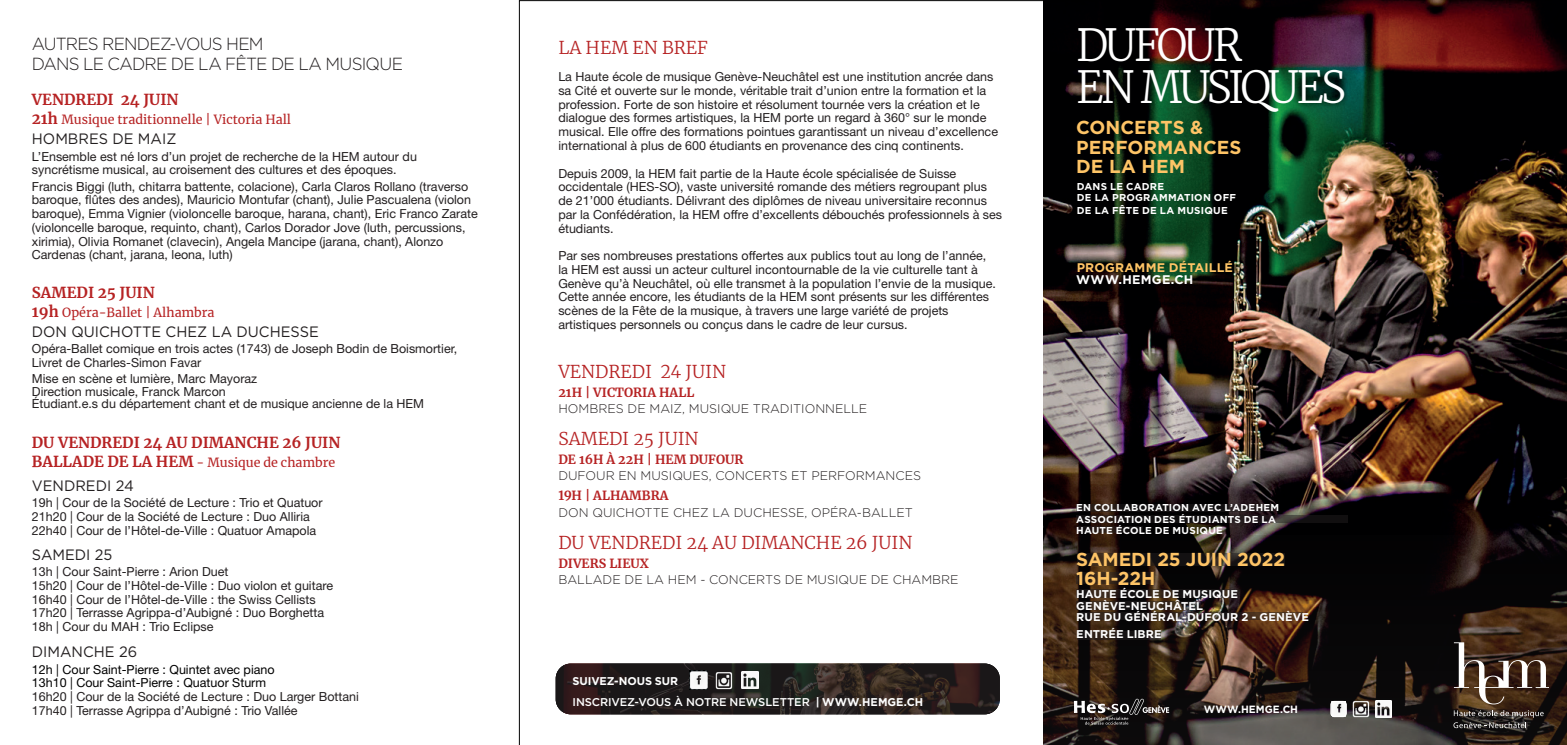
<style>
.page{position:relative;width:1567px;height:745px;background:#fff}
.page>*{position:absolute;margin:0;border:0;box-sizing:border-box;transform-origin:0 0}
.t1{font:300 43.75px/41.9px "Merriweather";letter-spacing:-.075em;color:#fff}
.t2{font:700 18.75px/19.4px "Gotham";color:#fec466}
.t3{font:300 17.5px "Merriweather";color:#b62223}
.t4{font:300 17.5px/20px "Gotham";letter-spacing:-.045em;color:#231f20}
.t5{font:15px "Gotham";color:#231f20}
.t6{font:700 15px "Merriweather";color:#b62223}
.t7{font:12.5px/13.8px "Helvetica Neue LT Std";color:#231f20}
.t8{font:300 12.5px "Gotham";color:#231f20}
.t9{font:12.5px "Merriweather";color:#b62223}
.t10{font:12.5px/13.8px "Helvetica Neue LT Std";color:#000}
.t11{font:700 12.5px "Merriweather";color:#b62223}
.t12{font:700 12.5px "Gotham";letter-spacing:.015em;color:#fec466}
.t13{font:700 12.5px "Gotham";letter-spacing:.02em;color:#fff}
.t14{font:700 11.25px/11.2px "Gotham";letter-spacing:.01em;color:#fff}
.t15{font:500 11.25px/21.4px "Gotham";letter-spacing:-.005em;color:#fff}
.t16{font:700 10.5px "Gotham";letter-spacing:.005em;color:#fff}
.t17{font:700 10px/11.2px "Gotham";letter-spacing:.02em;color:#fff}
.s1{font-weight:700;font-size:15px}
.s2{font-weight:700}
</style>
<div class="page">
<svg style="left:519px;top:0;width:524px;height:744px"></svg>
<svg style="left:555px;top:663px;width:444px;height:50px;background:#2a2220"></svg>
<img style="left:1043px;top:0;width:523px;height:534px">
<svg style="left:1043px;top:534px;width:523px;height:210px;background:#271d17"></svg>
<svg style="left:1076px;top:630px;width:84px;height:8px"></svg>
<svg style="left:1076px;top:552px;width:208px;height:13px;background:#1d1816"></svg>
<svg style="left:1076px;top:589px;width:158px;height:8px"></svg>
<svg style="left:1076px;top:601px;width:124px;height:8px"></svg>
<svg style="left:1076px;top:612px;width:226px;height:7px;background:#34271e"></svg>
<svg style="left:1076px;top:571px;width:76px;height:12px"></svg>
<svg style="left:1076px;top:526px;width:66px;height:7px"></svg>
<svg style="left:1076px;top:515px;width:271px;height:7px;background:#1b1617"></svg>
<svg style="left:1076px;top:503px;width:197px;height:8px;background:#1a1313"></svg>
<svg style="left:1453px;top:642px;width:95px;height:85px;background:#58483c"></svg>
<svg style="left:1073px;top:698px;width:96px;height:26px;background:#463f3d"></svg>
<img style="left:1332px;top:702px;width:12px;height:12px">
<img style="left:1352px;top:700px;width:17px;height:17px">
<img style="left:1375px;top:700px;width:16px;height:16px">
<div style="left:1330px;top:700px;width:16px;height:16px;border:1px solid #fff;border-radius:3px"></div>
<img style="left:689px;top:670px;width:19px;height:18px">
<img style="left:715px;top:671px;width:18px;height:17px">
<img style="left:741px;top:671px;width:17px;height:17px">
<h3 class="t4" style="left:32px;top:34px;width:372px">AUTRES RENDEZ-VOUS HEM<br>DANS LE CADRE DE LA FÊTE DE LA MUSIQUE</h3>
<p class="t6" style="left:32px;top:89px;width:148px">VENDREDI 24 JUIN</p>
<p class="t9" style="left:32px;top:111px;width:261px"><span class="s1">21h</span> Musique traditionnelle | Victoria Hall</p>
<p class="t5" style="left:32px;top:129px;width:146px">HOMBRES DE MAIZ</p>
<p class="t7" style="left:32px;top:149px;width:386px">L’Ensemble est né lors d’un projet de recherche de la HEM autour du syncrétisme musical, au croisement des cultures et des époques.</p>
<p class="t7" style="left:32px;top:179px;width:447px">Francis Biggi (luth, chitarra battente, colacione), Carla Claros Rollano (traverso baroque, flûtes des andes), Mauricio Montufar (chant), Julie Pascualena (violon baroque), Emma Vignier (violoncelle baroque, harana, chant), Eric Franco Zarate (violoncelle baroque, requinto, chant), Carlos Dorador Jove (luth, percussions, xirimia), Olivia Romanet (clavecin), Angela Mancipe (jarana, chant), Alonzo Cardenas (chant, jarana, leona, luth)</p>
<p class="t6" style="left:32px;top:282px;width:124px">SAMEDI 25 JUIN</p>
<p class="t9" style="left:32px;top:303px;width:184px"><span class="s1">19h</span> Opéra-Ballet | Alhambra</p>
<p class="t5" style="left:32px;top:322px;width:288px">DON QUICHOTTE CHEZ LA DUCHESSE</p>
<p class="t7" style="left:32px;top:341px;width:427px">Opéra-Ballet comique en trois actes (1743) de Joseph Bodin de Boismortier,<br>Livret de Charles-Simon Favar</p>
<p class="t7" style="left:32px;top:372px;width:394px;line-height:12.5px">Mise en scène et lumière, Marc Mayoraz<br>Direction musicale, Franck Marcon<br>Étudiant.e.s du département chant et de musique ancienne de la HEM</p>
<p class="t6" style="left:32px;top:432px;width:310px">DU VENDREDI 24 AU DIMANCHE 26 JUIN</p>
<p class="t9" style="left:32px;top:453px;width:305px"><span class="s1">BALLADE DE LA HEM</span> - Musique de chambre</p>
<p class="t5" style="left:32px;top:475px;width:103px">VENDREDI 24</p>
<p class="t7" style="left:32px;top:495px;width:292px">19h | Cour de la Société de Lecture : Trio et Quatuor<br>21h20 | Cour de la Société de Lecture : Duo Alliria<br>22h40 | Cour de l’Hôtel-de-Ville : Quatuor Amapola</p>
<p class="t5" style="left:32px;top:544px;width:82px">SAMEDI 25</p>
<p class="t7" style="left:32px;top:564px;width:302px">13h | Cour Saint-Pierre : Arion Duet<br>15h20 | Cour de l’Hôtel-de-Ville : Duo violon et guitare 16h40 | Cour de l’Hôtel-de-Ville : the Swiss Cellists 17h20 | Terrasse Agrippa-d’Aubigné : Duo Borghetta 18h | Cour du MAH : Trio Eclipse</p>
<p class="t5" style="left:32px;top:642px;width:107px">DIMANCHE 26</p>
<p class="t10" style="left:32px;top:661px;width:244px">12h | Cour Saint-Pierre : Quintet avec piano<br>13h10 | Cour Saint-Pierre : Quatuor Sturm</p>
<p class="t7" style="left:32px;top:689px;width:328px">16h20 | Cour de la Société de Lecture : Duo Larger Bottani<br>17h40 | Terrasse Agrippa d’Aubigné : Trio Vallée</p>
<h3 class="t3" style="left:558px;top:35px;width:151px">LA HEM EN BREF</h3>
<p class="t7" style="left:558px;top:70px;width:441px">La Haute école de musique Genève-Neuchâtel est une institution ancrée dans sa Cité et ouverte sur le monde, véritable trait d’union entre la formation et la profession. Forte de son histoire et résolument tournée vers la création et le dialogue des formes artistiques, la HEM porte un regard à 360° sur le monde musical. Elle offre des formations pointues garantissant un niveau d’excellence international à plus de 600 étudiants en provenance des cinq continents.</p>
<p class="t7" style="left:558px;top:166px;width:445px">Depuis 2009, la HEM fait partie de la Haute école spécialisée de Suisse occidentale (HES-SO), vaste université romande des métiers regroupant plus de 21’000 étudiants. Délivrant des diplômes de niveau universitaire reconnus par la Confédération, la HEM offre d’excellents débouchés professionnels à ses étudiants.</p>
<p class="t7" style="left:558px;top:248px;width:439px">Par ses nombreuses prestations offertes aux publics tout au long de l’année, la HEM est aussi un acteur culturel incontournable de la vie culturelle tant à Genève qu’à Neuchâtel, où elle transmet à la population l’envie de la musique.<br>Cette année encore, les étudiants de la HEM sont présents sur les différentes scènes de la Fête de la musique, à travers une large variété de projets artistiques personnels ou conçus dans le cadre de leur cursus.</p>
<h3 class="t3" style="left:558px;top:359px;width:169px">VENDREDI 24 JUIN</h3>
<p class="t11" style="left:558px;top:383px;width:137px">21H | VICTORIA HALL</p>
<p class="t8" style="left:558px;top:400px;width:310px">HOMBRES DE MAIZ, MUSIQUE TRADITIONNELLE</p>
<h3 class="t3" style="left:558px;top:426px;width:142px">SAMEDI 25 JUIN</h3>
<p class="t11" style="left:558px;top:450px;width:186px">DE 16H À 22H | HEM DUFOUR</p>
<p class="t8" style="left:558px;top:467px;width:364px">DUFOUR EN MUSIQUES, CONCERTS ET PERFORMANCES</p>
<p class="t11" style="left:558px;top:487px;width:112px">19H | ALHAMBRA</p>
<p class="t8" style="left:558px;top:504px;width:356px">DON QUICHOTTE CHEZ LA DUCHESSE, OPÉRA-BALLET</p>
<h3 class="t3" style="left:558px;top:530px;width:355px">DU VENDREDI 24 AU DIMANCHE 26 JUIN</h3>
<p class="t11" style="left:558px;top:554px;width:92px">DIVERS LIEUX</p>
<p class="t8" style="left:558px;top:571px;width:402px">BALLADE DE LA HEM - CONCERTS DE MUSIQUE DE CHAMBRE</p>
<p class="t15" style="left:572px;top:669px;width:352px"><span class="s2">SUIVEZ-NOUS SUR<br></span>INSCRIVEZ-VOUS À NOTRE NEWSLETTER <span class="s2">| WWW.HEMGE.CH</span></p>
<h1 class="t1" style="left:1076px;top:23px;width:271px">DUFOUR<br>EN MUSIQUES</h1>
<h2 class="t2" style="left:1075px;top:118px;width:167px">CONCERTS &amp;<br>PERFORMANCES<br>DE LA HEM</h2>
<p class="t17" style="left:1076px;top:180px;width:161px">DANS LE CADRE<br>DE LA PROGRAMMATION OFF</p>
<p class="t17" style="left:1076px;top:204px;width:152px">DE LA FÊTE DE LA MUSIQUE</p>
<p class="t12" style="left:1076px;top:259px;width:158px">PROGRAMME DÉTAILLÉ</p>
<p class="t13" style="left:1076px;top:271px;width:119px">WWW.HEMGE.CH</p>
<p class="t17" style="left:1076px;top:501px;width:204px">EN COLLABORATION AVEC L’ADEHEM<br>ASSOCIATION DES ÉTUDIANTS DE LA<br>HAUTE ÉCOLE DE MUSIQUE</p>
<h2 class="t2" style="left:1076px;top:549px;width:210px;line-height:18.8px">SAMEDI 25 JUIN 2022<br>16H-22H</h2>
<p class="t14" style="left:1076px;top:588px;width:234px">HAUTE ÉCOLE DE MUSIQUE<br>GENÈVE-NEUCHÂTEL<br>RUE DU GÉNÉRAL-DUFOUR 2 - GENÈVE</p>
<p class="t14" style="left:1076px;top:628px;width:87px">ENTRÉE LIBRE</p>
<p class="t16" style="left:1203px;top:701px;width:96px">WWW.HEMGE.CH</p>
</div>
